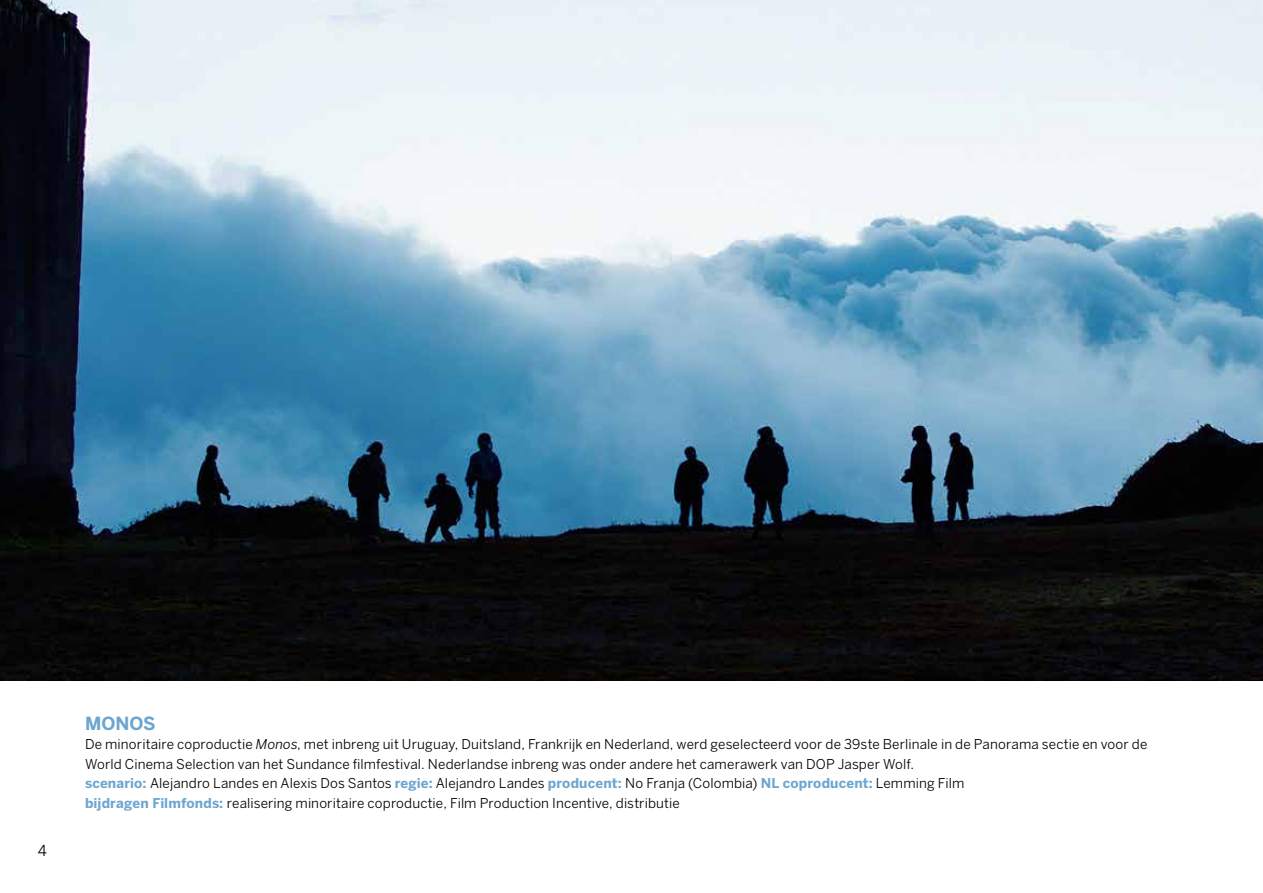
<style>
.page{position:relative;width:1263px;height:893px;background:#fff}
.page>*{position:absolute;margin:0;border:0;box-sizing:border-box;transform-origin:0 0}
.t1{font:700 18px "Benton Sans";color:#6ca5cf}
.t2{font:15px "Benton Sans";color:#000}
.t3{font:13.5px/19.5px "Benton Sans";letter-spacing:.01em;color:#000}
.s1{font-style:italic}
.s2{font-weight:700;color:#6ca5cf}
</style>
<div class="page">
<img style="left:0;top:0;width:1263px;height:680px">
<p class="t2" style="left:38px;top:842px;width:11px">4</p>
<h1 class="t1" style="left:85px;top:712px;width:72px">MONOS</h1>
<p class="t3" style="left:85px;top:735px;width:1064px">De minoritaire coproductie <span class="s1">Monos</span>, met inbreng uit Uruguay, Duitsland, Frankrijk en Nederland, werd geselecteerd voor de 39ste Berlinale in de Panorama sectie en voor de World Cinema Selection van het Sundance filmfestival. Nederlandse inbreng was onder andere het camerawerk van DOP Jasper Wolf.<br><span class="s2">scenario:</span> Alejandro Landes en Alexis Dos Santos <span class="s2">regie:</span> Alejandro Landes <span class="s2">producent:</span> No Franja (Colombia) <span class="s2">NL coproducent:</span> Lemming Film<br><span class="s2">bijdragen Filmfonds:</span> realisering minoritaire coproductie, Film Production Incentive, distributie</p>
</div>
